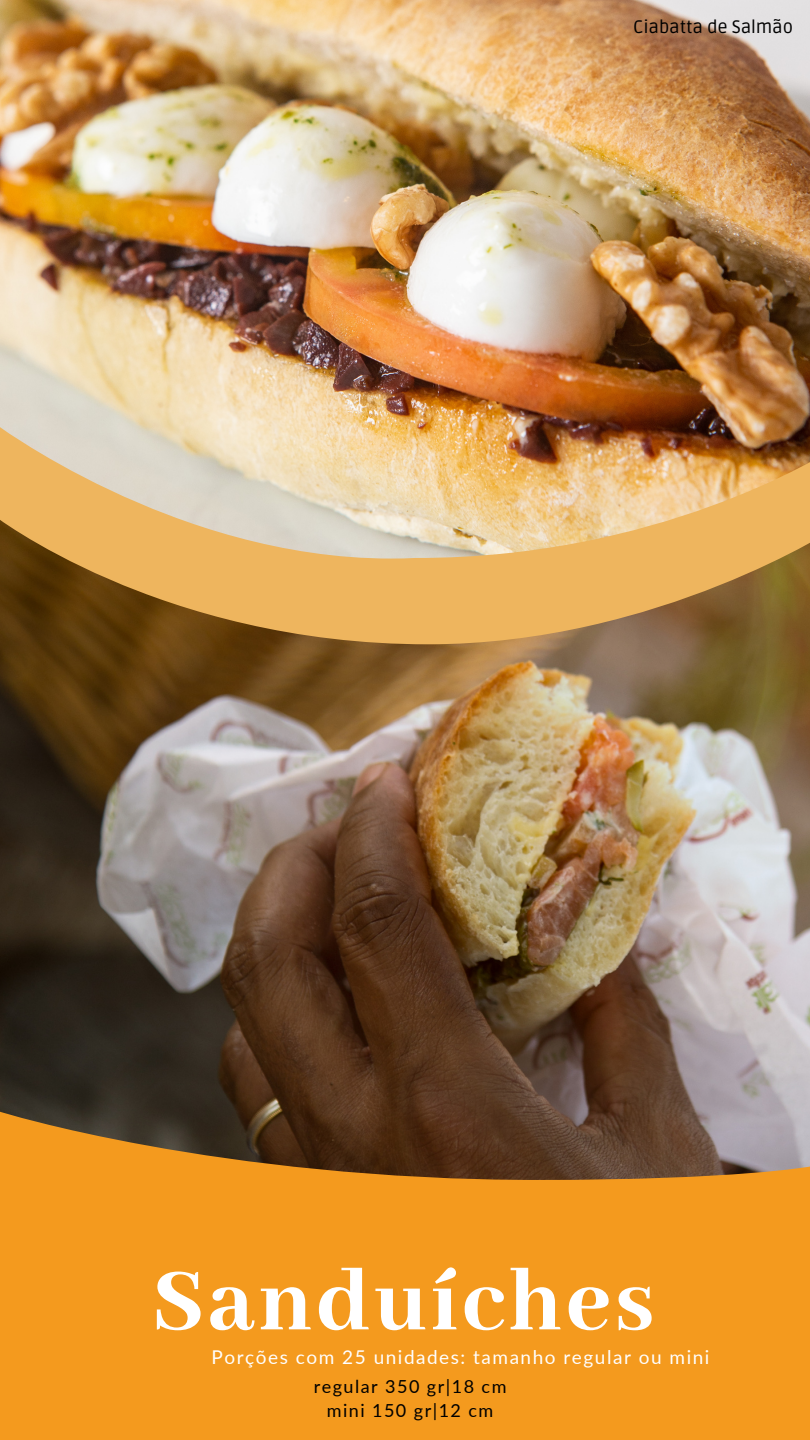
<style>
.page{position:relative;width:810px;height:1440px;background:#fff}
.page>*{position:absolute;margin:0;border:0;box-sizing:border-box;transform-origin:0 0}
.t1{font:800 97px "Abhaya Libre";letter-spacing:.04em;color:#fff}
.t2{font:19px "Lato";letter-spacing:.08em;color:#fff}
.t3{font:18px/24.8px "Lato";letter-spacing:.08em;color:#000;text-align:center}
.t4{font:18px "Ruda";color:#000}
</style>
<div class="page">
<img style="left:0;top:644px;width:810px;height:468px">
<img style="left:0;top:0;width:810px;height:421px">
<svg style="left:0;top:1112px;width:810px;height:328px;fill:#f49a1e"></svg>
<svg style="left:0;top:421px;width:810px;height:223px"></svg>
<p class="t4" style="left:633px;top:16px;width:162px">Ciabatta de Salmão</p>
<h1 class="t1" style="left:152px;top:1248px;width:504px">Sanduíches</h1>
<p class="t2" style="left:212px;top:1345px;width:499px">Porções com 25 unidades: tamanho regular ou mini</p>
<p class="t3" style="left:314px;top:1373px;width:194px">regular 350 gr|18 cm mini 150 gr|12 cm</p>
</div>
